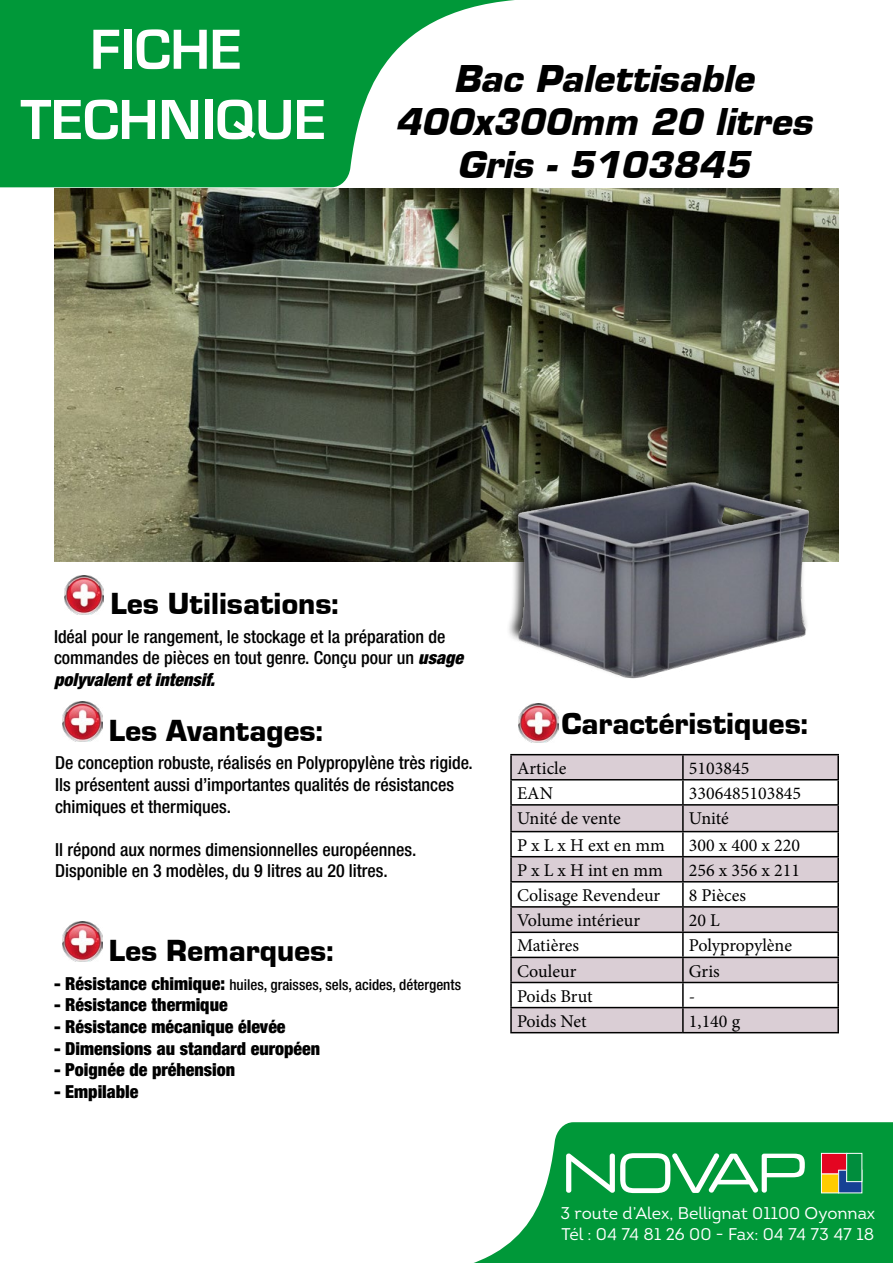
<style>
.page{position:relative;width:893px;height:1263px;background:#fff}
.page>*{position:absolute;margin:0;border:0;box-sizing:border-box;transform-origin:0 0}
.t1{font:700 58.5px/70.2px "Eurostile T";color:#fff;text-align:center}
.t2{font:italic 700 36px/43.2px "Eurostile";color:#000;text-align:center}
.t3{font:900 31.5px "Eurostile";color:#000}
.t4{font:500 condensed 18px/21.6px "Helvetica Neue";color:#000}
.t5{font:18px "Minion Pro";color:#000}
.t6{font:900 condensed 18px "Helvetica Neue";color:#000}
.t7{font:16.95px/20.2px "Intro";color:#fff}
.t8{font:500 condensed 15px "Helvetica Neue";color:#000}
.s1{font-weight:900;font-style:italic}
.s2{font-weight:900;font-size:18px}
</style>
<div class="page">
<svg style="left:474px;top:1122px;width:419px;height:141px;fill:#009839"></svg>
<svg style="left:566px;top:1153px;width:239px;height:40px"></svg>
<div style="left:821px;top:1174px;width:18px;height:19px;background:#fc0"></div>
<div style="left:821px;top:1174px;width:18px;height:19px;border:1px solid #fff"></div>
<div style="left:821px;top:1153px;width:26px;height:21px;background:#e40521"></div>
<div style="left:821px;top:1153px;width:26px;height:21px;border:1px solid #fff"></div>
<div style="left:839px;top:1170px;width:23px;height:23px;background:#164194"></div>
<div style="left:838px;top:1170px;width:24px;height:23px;border:1px solid #fff"></div>
<div style="left:847px;top:1153px;width:15px;height:28px;background:#008d3d"></div>
<div style="left:847px;top:1153px;width:15px;height:29px;border:1px solid #fff"></div>
<svg style="left:0;top:0;width:515px;height:187px;fill:#009839"></svg>
<img style="left:54px;top:189px;width:785px;height:372px">
<div style="left:505px;top:467px;width:307px;height:212px;background:#000;opacity:.75"></div>
<img style="left:513px;top:480px;width:301px;height:199px">
<img style="left:62px;top:922px;width:40px;height:39px">
<img style="left:62px;top:702px;width:40px;height:39px">
<img style="left:64px;top:575px;width:40px;height:40px">
<img style="left:519px;top:703px;width:39px;height:40px">
<svg style="left:512px;top:755px;width:325px;height:277px;fill:#daced5"></svg>
<hr style="left:510px;top:754px;width:173px;height:1px;background:#000">
<hr style="left:510px;top:755px;width:2px;height:24px;background:#000">
<hr style="left:683px;top:754px;width:156px;height:1px;background:#000">
<hr style="left:682px;top:755px;width:2px;height:24px;background:#000">
<hr style="left:837px;top:755px;width:2px;height:24px;background:#000">
<hr style="left:510px;top:779px;width:173px;height:1px;background:#000">
<hr style="left:510px;top:780px;width:2px;height:24px;background:#000">
<hr style="left:683px;top:779px;width:156px;height:1px;background:#000">
<hr style="left:682px;top:780px;width:2px;height:24px;background:#000">
<hr style="left:837px;top:780px;width:2px;height:24px;background:#000">
<hr style="left:510px;top:804px;width:173px;height:2px;background:#000">
<hr style="left:510px;top:806px;width:2px;height:25px;background:#000">
<hr style="left:683px;top:804px;width:156px;height:2px;background:#000">
<hr style="left:682px;top:806px;width:2px;height:25px;background:#000">
<hr style="left:837px;top:806px;width:2px;height:25px;background:#000">
<hr style="left:510px;top:831px;width:173px;height:1px;background:#000">
<hr style="left:510px;top:832px;width:2px;height:24px;background:#000">
<hr style="left:683px;top:831px;width:156px;height:1px;background:#000">
<hr style="left:682px;top:832px;width:2px;height:24px;background:#000">
<hr style="left:837px;top:832px;width:2px;height:24px;background:#000">
<hr style="left:510px;top:856px;width:173px;height:1px;background:#000">
<hr style="left:510px;top:857px;width:2px;height:24px;background:#000">
<hr style="left:683px;top:856px;width:156px;height:1px;background:#000">
<hr style="left:682px;top:857px;width:2px;height:24px;background:#000">
<hr style="left:837px;top:857px;width:2px;height:24px;background:#000">
<hr style="left:510px;top:881px;width:173px;height:1px;background:#000">
<hr style="left:510px;top:882px;width:2px;height:24px;background:#000">
<hr style="left:683px;top:881px;width:156px;height:1px;background:#000">
<hr style="left:682px;top:882px;width:2px;height:24px;background:#000">
<hr style="left:837px;top:882px;width:2px;height:24px;background:#000">
<hr style="left:510px;top:906px;width:173px;height:2px;background:#000">
<hr style="left:510px;top:908px;width:2px;height:23px;background:#000">
<hr style="left:683px;top:906px;width:156px;height:2px;background:#000">
<hr style="left:682px;top:908px;width:2px;height:23px;background:#000">
<hr style="left:837px;top:908px;width:2px;height:23px;background:#000">
<hr style="left:510px;top:931px;width:173px;height:2px;background:#000">
<hr style="left:510px;top:933px;width:2px;height:24px;background:#000">
<hr style="left:683px;top:931px;width:156px;height:2px;background:#000">
<hr style="left:682px;top:933px;width:2px;height:24px;background:#000">
<hr style="left:837px;top:933px;width:2px;height:24px;background:#000">
<hr style="left:510px;top:957px;width:173px;height:1px;background:#000">
<hr style="left:510px;top:958px;width:2px;height:24px;background:#000">
<hr style="left:683px;top:957px;width:156px;height:1px;background:#000">
<hr style="left:682px;top:958px;width:2px;height:24px;background:#000">
<hr style="left:837px;top:958px;width:2px;height:24px;background:#000">
<hr style="left:510px;top:982px;width:173px;height:1px;background:#000">
<hr style="left:510px;top:983px;width:2px;height:24px;background:#000">
<hr style="left:683px;top:982px;width:156px;height:1px;background:#000">
<hr style="left:682px;top:983px;width:2px;height:24px;background:#000">
<hr style="left:837px;top:983px;width:2px;height:24px;background:#000">
<hr style="left:510px;top:1007px;width:173px;height:1px;background:#000">
<hr style="left:510px;top:1008px;width:2px;height:24px;background:#000">
<hr style="left:683px;top:1007px;width:156px;height:1px;background:#000">
<hr style="left:682px;top:1008px;width:2px;height:24px;background:#000">
<hr style="left:837px;top:1008px;width:2px;height:24px;background:#000">
<hr style="left:510px;top:1032px;width:173px;height:1px;background:#000">
<hr style="left:683px;top:1032px;width:156px;height:1px;background:#000">
<h1 class="t1" style="left:20px;top:13px;width:307px">FICHE<br>TECHNIQUE</h1>
<h2 class="t2" style="left:395px;top:57px;width:419px">Bac Palettisable<br>400x300mm 20 litres<br>Gris - 5103845</h2>
<h3 class="t3" style="left:110px;top:586px;width:230px">Les Utilisations:</h3>
<p class="t4" style="left:54px;top:625px;width:410px">Idéal pour le rangement, le stockage et la préparation de commandes de pièces en tout genre. Conçu pour un <span class="s1">usage polyvalent et intensif.</span></p>
<h3 class="t3" style="left:109px;top:713px;width:216px">Les Avantages:</h3>
<p class="t4" style="left:55px;top:752px;width:419px">De conception robuste, réalisés en Polypropylène très rigide.<br>Ils présentent aussi d’importantes qualités de résistances chimiques et thermiques.</p>
<p class="t4" style="left:55px;top:838px;width:363px">Il répond aux normes dimensionnelles européennes.<br>Disponible en 3 modèles, du 9 litres au 20 litres.</p>
<h3 class="t3" style="left:109px;top:933px;width:226px">Les Remarques:</h3>
<p class="t8" style="left:54px;top:975px;width:409px"><span class="s2">- Résistance chimique:</span> huiles, graisses, sels, acides, détergents</p>
<p class="t6" style="left:54px;top:994px;width:175px">- Résistance thermique</p>
<p class="t6" style="left:54px;top:1015px;width:233px">- Résistance mécanique élevée</p>
<p class="t6" style="left:54px;top:1037px;width:268px">- Dimensions au standard européen</p>
<p class="t6" style="left:54px;top:1059px;width:183px">- Poignée de préhension</p>
<p class="t6" style="left:54px;top:1080px;width:86px">- Empilable</p>
<h3 class="t3" style="left:561px;top:706px;width:248px">Caractéristiques:</h3>
<p class="t5" style="left:517px;top:756px;width:51px">Article</p>
<p class="t5" style="left:689px;top:756px;width:62px">5103845</p>
<p class="t5" style="left:517px;top:781px;width:38px">EAN</p>
<p class="t5" style="left:689px;top:781px;width:114px">3306485103845</p>
<p class="t5" style="left:517px;top:806px;width:105px">Unité de vente</p>
<p class="t5" style="left:689px;top:806px;width:41px">Unité</p>
<p class="t5" style="left:517px;top:833px;width:149px">P x L x H ext en mm</p>
<p class="t5" style="left:689px;top:833px;width:113px">300 x 400 x 220</p>
<p class="t5" style="left:517px;top:858px;width:147px">P x L x H int en mm</p>
<p class="t5" style="left:689px;top:858px;width:113px">256 x 356 x 211</p>
<p class="t5" style="left:517px;top:883px;width:145px">Colisage Revendeur</p>
<p class="t5" style="left:689px;top:883px;width:59px">8 Pièces</p>
<p class="t5" style="left:517px;top:908px;width:125px">Volume intérieur</p>
<p class="t5" style="left:689px;top:908px;width:33px">20 L</p>
<p class="t5" style="left:517px;top:933px;width:64px">Matières</p>
<p class="t5" style="left:689px;top:933px;width:105px">Polypropylène</p>
<p class="t5" style="left:517px;top:959px;width:61px">Couleur</p>
<p class="t5" style="left:689px;top:959px;width:32px">Gris</p>
<p class="t5" style="left:517px;top:984px;width:77px">Poids Brut</p>
<p class="t5" style="left:689px;top:984px;width:8px">-</p>
<p class="t5" style="left:517px;top:1009px;width:71px">Poids Net</p>
<p class="t5" style="left:689px;top:1009px;width:53px">1,140 g</p>
<p class="t7" style="left:560px;top:1203px;width:316px">3 route d’Alex, Bellignat 01100 Oyonnax<br>Tél : 04 74 81 26 00 - Fax: 04 74 73 47 18</p>
</div>
